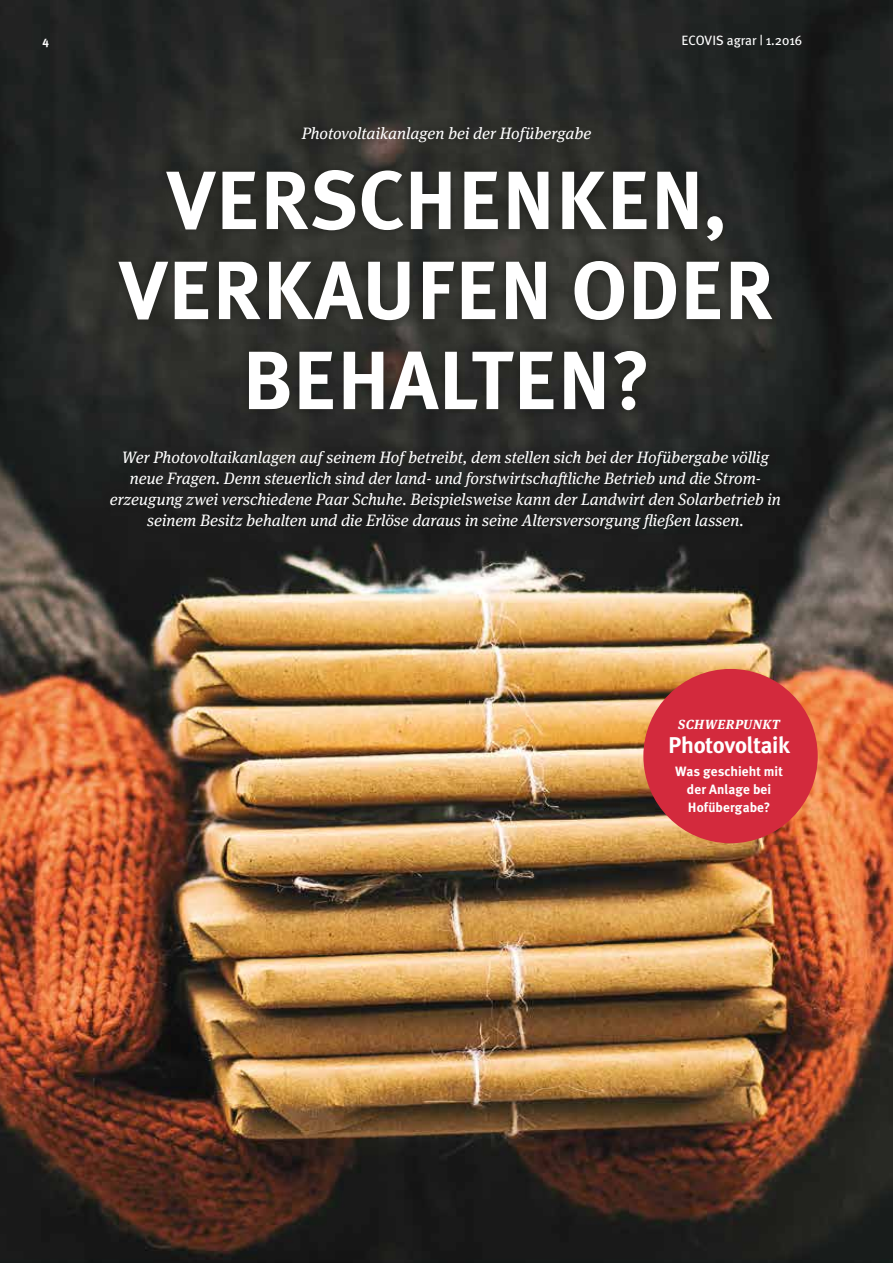
<style>
.page{position:relative;width:893px;height:1263px;background:#fff}
.page>*{position:absolute;margin:0;border:0;box-sizing:border-box;transform-origin:0 0}
.t1{font:700 82.5px/90px "Meta Plus";letter-spacing:.14em;color:#fff}
.t2{font:700 22.8px "Meta Plus";letter-spacing:-.01em;color:#fff}
.t3{font:italic 16.5px/21px "Meta Serif OT";color:#fff;text-align:center}
.t4{font:700 13.5px/18px "Meta Plus";letter-spacing:.005em;color:#fff;text-align:center}
.t5{font:13.5px "Meta Plus";color:#fff}
.t6{font:italic 700 13.2px "Meta Serif OT";letter-spacing:.035em;color:#fff}
.t7{font:700 12px "Meta Plus";color:#fff}
</style>
<div class="page">
<img style="left:0;top:0;width:893px;height:1263px">
<div style="left:643px;top:669px;width:175px;height:174px;background:#d32a3d;border-radius:50%"></div>
<div style="left:110px;top:117px;width:671px;height:302px;background:#000;opacity:.35"></div>
<div style="left:102px;top:441px;width:687px;height:97px;background:#1e1f1f"></div>
<p class="t7" style="left:43px;top:34px;width:8px">4</p>
<p class="t5" style="left:681px;top:32px;width:122px">Ecovis agrar | 1.2016</p>
<p class="t3" style="left:302px;top:123px;width:291px">Photovoltaikanlagen bei der Hofübergabe</p>
<h1 class="t1" style="left:119px;top:155px;width:608px;text-indent:48px">Verschenken, verka</h1>
<h1 class="t1" style="left:362px;top:245px;width:362px">ufen oder</h1>
<h1 class="t1" style="left:242px;top:335px;width:47px">behal</h1>
<h1 class="t1" style="left:471px;top:335px;width:181px">ten?</h1>
<p class="t3" style="left:110px;top:447px;width:672px">Wer Photovoltaikanlagen auf seinem Hof betreibt, dem stellen sich bei der Hofübergabe völlig neue Fragen. Denn steuerlich sind der land- und forstwirtschaftliche Betrieb und die Strom&shy;erzeugung zwei verschiedene Paar Schuhe. Beispielsweise kann der Landwirt den Solarbetrieb in seinem Besitz behalten und die Erlöse daraus in seine Altersversorgung fließen lassen.</p>
<p class="t6" style="left:678px;top:716px;width:103px">SCHWERPUNKT</p>
<h2 class="t2" style="left:668px;top:732px;width:123px">Photovoltaik</h2>
<p class="t4" style="left:675px;top:762px;width:109px">Was geschieht mit der Anlage bei<br>Hofübergabe?</p>
</div>
